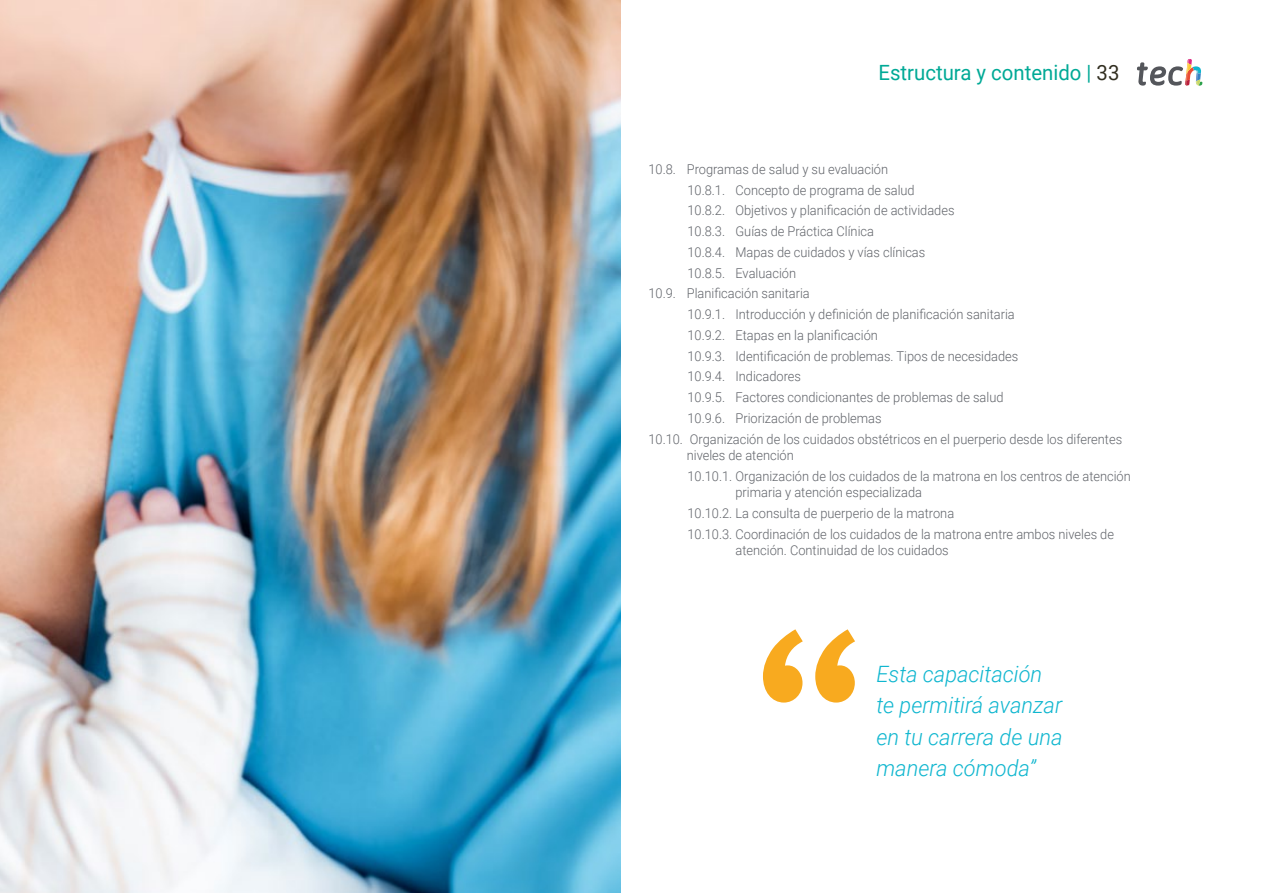
<style>
.page{position:relative;width:1263px;height:893px;background:#fff}
.page>*{position:absolute;margin:0;border:0;box-sizing:border-box;transform-origin:0 0}
.t1{font:italic 300 22.5px/31.5px "Roboto";color:#0fb6cf}
.t2{font:21px "Roboto";color:#00a996}
.t3{font:300 13.5px/20.7px "Roboto";color:#61646a;scale:.95 1}
.s1{color:#312e20}
</style>
<div class="page">
<img style="left:0;top:0;width:621px;height:893px">
<svg style="left:1137px;top:59px;width:65px;height:27px"></svg>
<svg style="left:763px;top:629px;width:92px;height:74px"></svg>
<h2 class="t2" style="left:878px;top:57px;width:242px">Estructura y contenido | <span class="s1">33</span></h2>
<p class="t3" style="left:648px;top:158px;width:254px">10.8. Programas de salud y su evaluación</p>
<p class="t3" style="left:687px;top:179px;width:241px">10.8.1. Concepto de programa de salud</p>
<p class="t3" style="left:687px;top:200px;width:283px">10.8.2. Objetivos y planificación de actividades</p>
<p class="t3" style="left:687px;top:220px;width:198px">10.8.3. Guías de Práctica Clínica</p>
<p class="t3" style="left:687px;top:241px;width:252px">10.8.4. Mapas de cuidados y vías clínicas</p>
<p class="t3" style="left:687px;top:262px;width:116px">10.8.5. Evaluación</p>
<p class="t3" style="left:648px;top:283px;width:171px">10.9. Planificación sanitaria</p>
<p class="t3" style="left:687px;top:303px;width:346px">10.9.1. Introducción y definición de planificación sanitaria</p>
<p class="t3" style="left:687px;top:324px;width:202px">10.9.2. Etapas en la planificación</p>
<p class="t3" style="left:687px;top:345px;width:350px">10.9.3. Identificación de problemas. Tipos de necesidades</p>
<p class="t3" style="left:687px;top:366px;width:121px">10.9.4. Indicadores</p>
<p class="t3" style="left:687px;top:386px;width:334px">10.9.5. Factores condicionantes de problemas de salud</p>
<p class="t3" style="left:687px;top:407px;width:206px">10.9.6. Priorización de problemas</p>
<p class="t3" style="left:648px;top:428px;width:500px">10.10. Organización de los cuidados obstétricos en el puerperio desde los diferentes</p>
<p class="t3" style="left:687px;top:444px;width:469px">niveles de atención<br>10.10.1. Organización de los cuidados de la matrona en los centros de atención</p>
<p class="t3" style="left:687px;top:482px;width:450px;text-indent:48px">primaria y atención especializada<br>10.10.2. La consulta de puerperio de la matrona<br>10.10.3. Coordinación de los cuidados de la matrona entre ambos niveles de</p>
<p class="t3" style="left:735px;top:540px;width:226px">atención. Continuidad de los cuidados</p>
<h1 class="t1" style="left:876px;top:657px;width:188px">Esta capacitación te permitirá avanzar en tu carrera de una manera cómoda”</h1>
</div>
